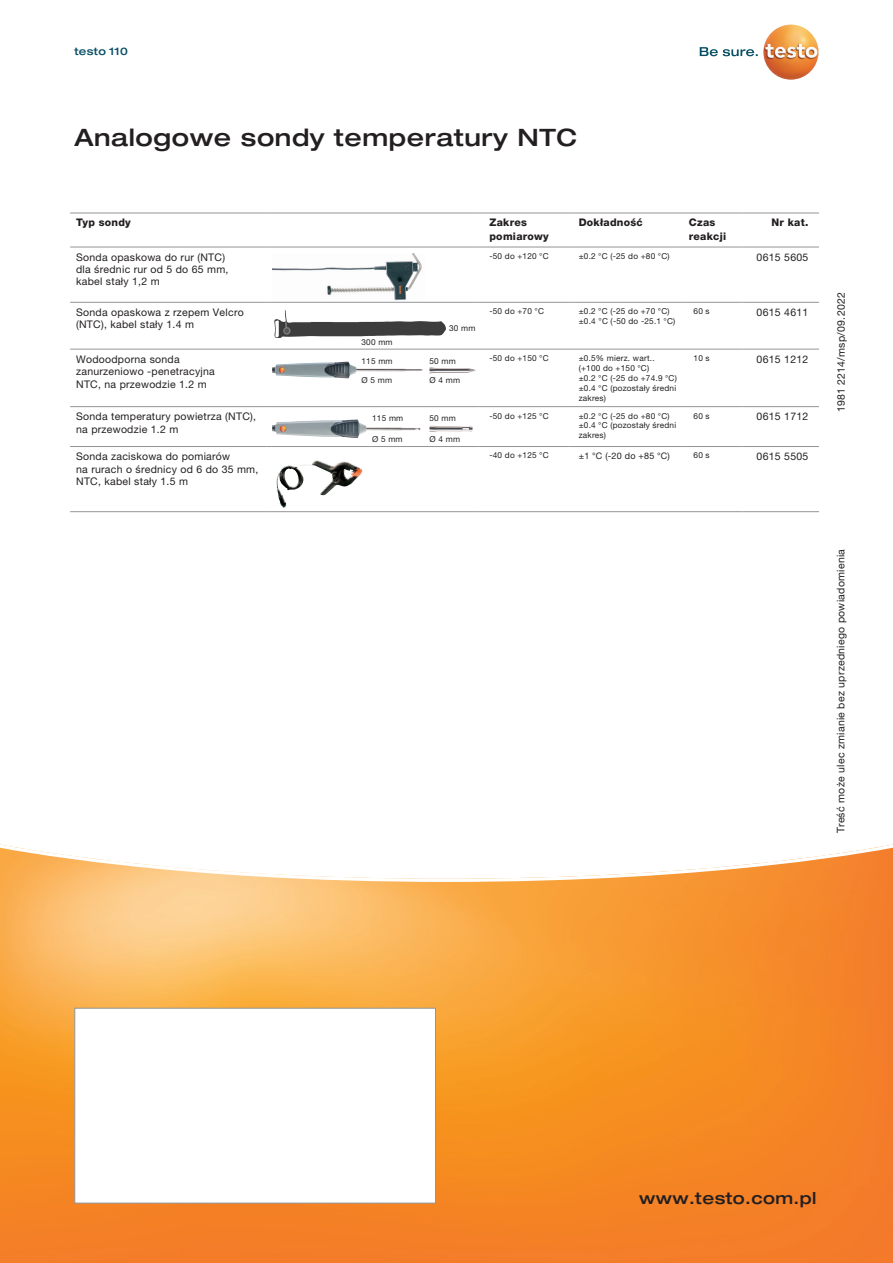
<style>
.page{position:relative;width:893px;height:1263px;background:#fff}
.page>*{position:absolute;margin:0;border:0;box-sizing:border-box;transform-origin:0 0}
.t1{font:500 expanded 24px "Helvetica Neue LTW1 G";letter-spacing:.025em;color:#231f20}
.t2{font:500 expanded 16.5px "Helvetica Neue LTW1 G";letter-spacing:.025em;color:#231f20}
.t3{font:10.5px/12.6px "Helvetica Neue LTW1 G";letter-spacing:.025em;color:#231f20}
.t4{font:800 10.5px/13.5px "Helvetica Neue LTW1 G";letter-spacing:.025em;color:#231f20}
.t5{font:500 expanded 10.5px "Helvetica Neue LTW1 G";letter-spacing:.025em;color:#074f64}
.t6{font:9px "Helvetica Neue LTW1 G";color:#231f20}
.t7{font:8.25px/9.9px "Helvetica Neue LTW1 G";letter-spacing:.025em;color:#231f20}
</style>
<div class="page">
<svg style="left:0;top:844px;width:893px;height:419px;background:#f79e46"></svg>
<svg style="left:700px;top:47px;width:58px;height:9px"></svg>
<img style="left:763px;top:24px;width:56px;height:56px;border-radius:28px">
<div style="left:74px;top:1008px;width:362px;height:195px;background:#fff;border:1px solid #939598"></div>
<svg style="left:70px;top:301px;width:749px;height:48px"></svg>
<hr style="left:70px;top:247px;width:196px;height:1px;background:#939598">
<hr style="left:266px;top:247px;width:213px;height:1px;background:#939598">
<hr style="left:479px;top:247px;width:89px;height:1px;background:#939598">
<hr style="left:568px;top:247px;width:115px;height:1px;background:#939598">
<hr style="left:683px;top:247px;width:59px;height:1px;background:#939598">
<hr style="left:742px;top:247px;width:77px;height:1px;background:#939598">
<hr style="left:70px;top:213px;width:196px;height:1px;background:#939598">
<hr style="left:266px;top:213px;width:213px;height:1px;background:#939598">
<hr style="left:479px;top:213px;width:89px;height:1px;background:#939598">
<hr style="left:568px;top:213px;width:115px;height:1px;background:#939598">
<hr style="left:683px;top:213px;width:59px;height:1px;background:#939598">
<hr style="left:742px;top:213px;width:77px;height:1px;background:#939598">
<hr style="left:70px;top:302px;width:196px;height:1px;background:#939598">
<hr style="left:266px;top:302px;width:213px;height:1px;background:#939598">
<hr style="left:742px;top:302px;width:77px;height:1px;background:#939598">
<hr style="left:70px;top:349px;width:196px;height:1px;background:#939598">
<hr style="left:266px;top:349px;width:213px;height:1px;background:#939598">
<hr style="left:742px;top:349px;width:77px;height:1px;background:#939598">
<hr style="left:70px;top:406px;width:196px;height:1px;background:#939598">
<hr style="left:266px;top:406px;width:213px;height:1px;background:#939598">
<hr style="left:742px;top:406px;width:77px;height:1px;background:#939598">
<hr style="left:70px;top:446px;width:196px;height:1px;background:#939598">
<hr style="left:266px;top:446px;width:213px;height:1px;background:#939598">
<hr style="left:742px;top:446px;width:77px;height:1px;background:#939598">
<hr style="left:70px;top:511px;width:196px;height:1px;background:#939598">
<hr style="left:266px;top:511px;width:213px;height:1px;background:#939598">
<hr style="left:742px;top:511px;width:77px;height:1px;background:#939598">
<hr style="left:479px;top:302px;width:89px;height:1px;background:#939598">
<hr style="left:479px;top:349px;width:89px;height:1px;background:#939598">
<hr style="left:479px;top:406px;width:89px;height:1px;background:#939598">
<hr style="left:479px;top:446px;width:89px;height:1px;background:#939598">
<hr style="left:479px;top:511px;width:89px;height:1px;background:#939598">
<hr style="left:568px;top:302px;width:115px;height:1px;background:#939598">
<hr style="left:568px;top:349px;width:115px;height:1px;background:#939598">
<hr style="left:568px;top:406px;width:115px;height:1px;background:#939598">
<hr style="left:568px;top:446px;width:115px;height:1px;background:#939598">
<hr style="left:568px;top:511px;width:115px;height:1px;background:#939598">
<hr style="left:683px;top:302px;width:59px;height:1px;background:#939598">
<hr style="left:683px;top:349px;width:59px;height:1px;background:#939598">
<hr style="left:683px;top:406px;width:59px;height:1px;background:#939598">
<hr style="left:683px;top:446px;width:59px;height:1px;background:#939598">
<hr style="left:683px;top:511px;width:59px;height:1px;background:#939598">
<img style="left:272px;top:253px;width:150px;height:48px">
<img style="left:274px;top:310px;width:172px;height:28px">
<img style="left:272px;top:362px;width:151px;height:17px">
<img style="left:429px;top:367px;width:47px;height:7px">
<img style="left:272px;top:419px;width:149px;height:19px">
<img style="left:429px;top:426px;width:44px;height:6px">
<img style="left:276px;top:460px;width:45px;height:48px">
<p class="t5" style="left:74px;top:44px;width:55px">testo 110</p>
<h1 class="t1" style="left:74px;top:122px;width:504px">Analogowe sondy temperatury NTC</h1>
<p class="t4" style="left:76px;top:216px;width:56px">Typ sondy</p>
<p class="t4" style="left:489px;top:216px;width:61px">Zakres pomiarowy</p>
<p class="t4" style="left:579px;top:216px;width:66px">Dokładność</p>
<p class="t4" style="left:689px;top:216px;width:39px">Czas reakcji</p>
<p class="t4" style="left:771px;top:216px;width:38px">Nr kat.</p>
<p class="t3" style="left:76px;top:251px;width:154px;line-height:12px">Sonda opaskowa do rur (NTC) dla średnic rur od 5 do 65 mm, kabel stały 1,2 m</p>
<p class="t7" style="left:489px;top:251px;width:61px">-50 do +120 °C</p>
<p class="t7" style="left:579px;top:251px;width:92px">±0.2 °C (-25 do +80 °C)</p>
<p class="t3" style="left:757px;top:250px;width:53px">0615 5605</p>
<p class="t3" style="left:76px;top:306px;width:169px;line-height:12px">Sonda opaskowa z rzepem Velcro (NTC), kabel stały 1.4 m</p>
<p class="t7" style="left:361px;top:337px;width:33px">300 mm</p>
<p class="t7" style="left:489px;top:306px;width:56px">-50 do +70 °C</p>
<p class="t7" style="left:579px;top:306px;width:98px">±0.2 °C (-25 do +70 °C) ±0.4 °C (-50 do -25.1 °C)</p>
<p class="t7" style="left:694px;top:306px;width:18px">60 s</p>
<p class="t3" style="left:757px;top:306px;width:53px">0615 4611</p>
<p class="t7" style="left:449px;top:323px;width:28px">30 mm</p>
<p class="t3" style="left:76px;top:352px;width:140px">Wodoodporna sonda zanurzeniowo -penetracyjna<br>NTC, na przewodzie 1.2 m</p>
<p class="t7" style="left:361px;top:356px;width:33px">115 mm</p>
<p class="t7" style="left:429px;top:356px;width:28px">50 mm</p>
<p class="t7" style="left:361px;top:375px;width:32px">Ø 5 mm</p>
<p class="t7" style="left:429px;top:375px;width:32px">Ø 4 mm</p>
<p class="t3" style="left:76px;top:410px;width:181px">Sonda temperatury powietrza (NTC), na przewodzie 1.2 m</p>
<p class="t7" style="left:372px;top:413px;width:33px">115 mm</p>
<p class="t7" style="left:429px;top:413px;width:28px">50 mm</p>
<p class="t7" style="left:372px;top:434px;width:32px">Ø 5 mm</p>
<p class="t7" style="left:429px;top:434px;width:32px">Ø 4 mm</p>
<p class="t7" style="left:489px;top:353px;width:61px">-50 do +150 °C</p>
<p class="t7" style="left:579px;top:353px;width:100px">±0.5% mierz. wart.. (+100 do +150 °C)<br>±0.2 °C (-25 do +74.9 °C) ±0.4 °C (pozostały średni zakres)</p>
<p class="t7" style="left:693px;top:353px;width:18px">10 s</p>
<p class="t3" style="left:757px;top:352px;width:53px">0615 1212</p>
<p class="t7" style="left:489px;top:411px;width:61px">-50 do +125 °C</p>
<p class="t7" style="left:579px;top:411px;width:99px">±0.2 °C (-25 do +80 °C) ±0.4 °C (pozostały średni zakres)</p>
<p class="t7" style="left:693px;top:411px;width:18px">60 s</p>
<p class="t3" style="left:757px;top:410px;width:53px">0615 1712</p>
<p class="t3" style="left:76px;top:450px;width:184px">Sonda zaciskowa do pomiarów<br>na rurach o średnicy od 6 do 35 mm,<br>NTC, kabel stały 1.5 m</p>
<p class="t7" style="left:489px;top:450px;width:61px">-40 do +125 °C</p>
<p class="t6" style="left:579px;top:450px;width:93px">±1 °C (-20 do +85 °C)</p>
<p class="t7" style="left:693px;top:450px;width:18px">60 s</p>
<p class="t3" style="left:757px;top:450px;width:53px">0615 5505</p>
<p class="t3" style="left:835px;top:412px;width:122px;rotate:-90deg">1981 2214/msp/09.2022</p>
<p class="t3" style="left:834px;top:833px;width:286px;rotate:-90deg">Treść może ulec zmianie bez uprzedniego powiadomienia</p>
<h2 class="t2" style="left:639px;top:1187px;width:179px">www.testo.com.pl</h2>
</div>
